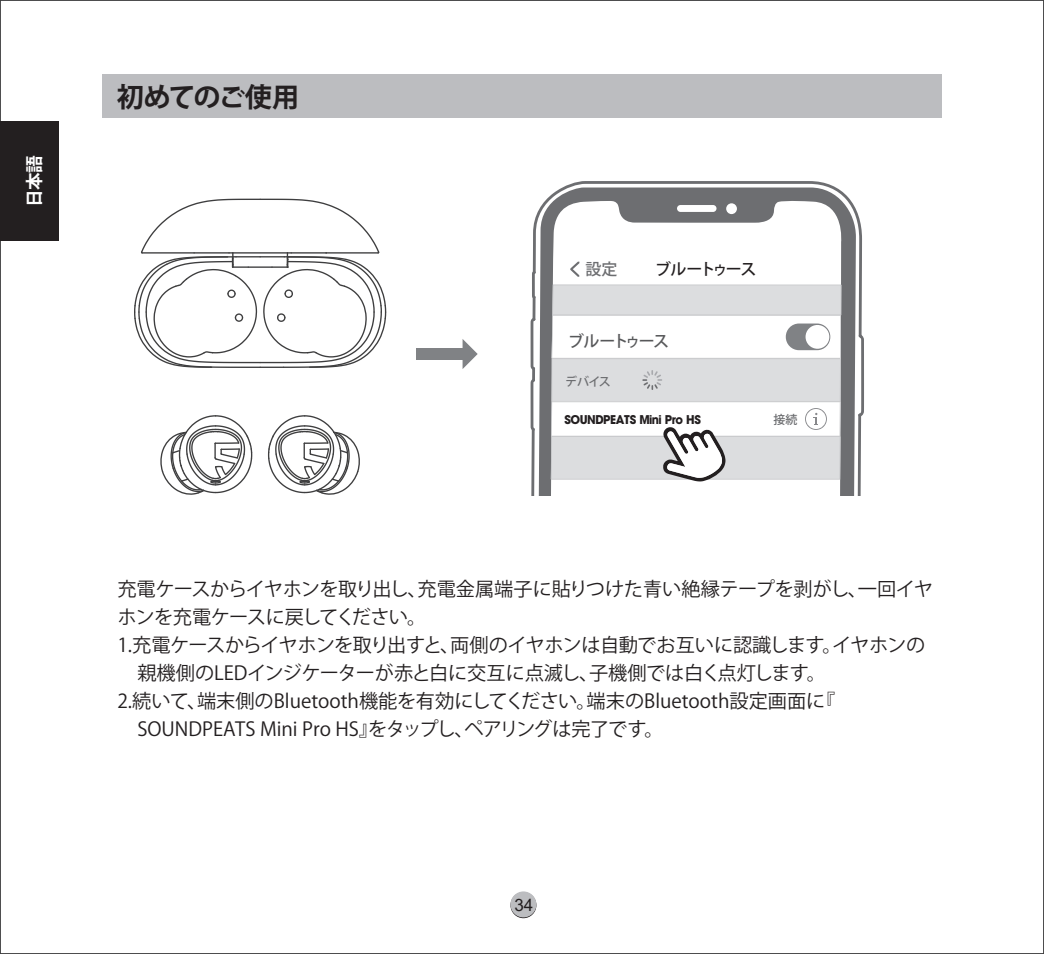
<style>
.page{position:relative;width:1044px;height:954px;background:#fff}
.page>*{position:absolute;margin:0;border:0;box-sizing:border-box;transform-origin:0 0}
.t1{font:700 27.2px "Koz Go Pr 6 N";letter-spacing:-.045em;color:#231f20}
.t2{font:19.2px "Koz Go Pr 6 N";letter-spacing:-.02em;color:#231f20}
.t3{font:19.2px "Koz Go Pr 6 N";color:#231f20}
.t4{font:19.2px "Koz Go Pr 6 N";letter-spacing:-.04em;color:#231f20}
.t5{font:700 17.6px "Koz Go Pr 6 N";color:#fff}
.t6{font:17.2px "Arial";color:#231f20}
.t7{font:500 16px "Koz Go Pr 6 N";letter-spacing:-.115em;color:#231f20}
.t8{font:500 16px "Koz Go Pr 6 N";letter-spacing:-.115em;color:#57585a}
.t9{font:500 16px "Koz Go Pr 6 N";color:#6c6d70}
.t10{font:700 12px "ITC Avant Garde Pro";letter-spacing:-.035em;color:#231f20;scale:.95 1}
.t11{font:500 12px "Koz Go Pr 6 N";letter-spacing:-.03em;color:#6c6d70}
</style>
<div class="page">
<svg style="left:510px;top:892px;width:26px;height:26px"></svg>
<div style="left:510px;top:891px;width:26px;height:26px;background:#bcbdc0;border-radius:50%"></div>
<div style="left:0;top:121px;width:58px;height:119px;background:#231f20"></div>
<div style="left:102px;top:74px;width:840px;height:44px;background:#bcbdc0"></div>
<div style="left:416px;top:348px;width:47px;height:11px;background:#808285"></div>
<svg style="left:463px;top:339px;width:15px;height:30px"></svg>
<svg style="left:533px;top:181px;width:329px;height:80px"></svg>
<svg style="left:530px;top:261px;width:334px;height:234px"></svg>
<svg style="left:160px;top:415px;width:93px;height:80px"></svg>
<svg style="left:268px;top:415px;width:92px;height:80px"></svg>
<svg style="left:134px;top:198px;width:253px;height:170px"></svg>
<p class="t5" style="left:25px;top:207px;width:54px;rotate:-90deg">日本語</p>
<h1 class="t1" style="left:117px;top:82px;width:184px">初めてのご使用</h1>
<p class="t9" style="left:586px;top:260px;width:33px">設定</p>
<p class="t7" style="left:655px;top:260px;width:103px">ブルートゥース</p>
<p class="t8" style="left:568px;top:332px;width:103px">ブルートゥース</p>
<p class="t11" style="left:565px;top:374px;width:47px">デバイス</p>
<p class="t10" style="left:564px;top:411px;width:145px">SOUNDPEATS Mini Pro HS</p>
<p class="t11" style="left:773px;top:413px;width:25px">接続</p>
<p class="t2" style="left:117px;top:577px;width:817px">充電ケースからイヤホンを取り出し、充電金属端子に貼りつけた青い絶縁テープを剥がし、一回イヤ</p>
<p class="t4" style="left:117px;top:605px;width:311px">ホンを充電ケースに戻してください。</p>
<p class="t2" style="left:117px;top:633px;width:809px">1.充電ケースからイヤホンを取り出すと、両側のイヤホンは自動でお互いに認識します。イヤホンの</p>
<p class="t2" style="left:137px;top:661px;width:690px">親機側のLEDインジケーターが赤と白に交互に点滅し、子機側では白く点灯します。</p>
<p class="t3" style="left:117px;top:689px;width:719px">2.続いて、端末側のBluetooth機能を有効にしてください。端末のBluetooth設定画面に『</p>
<p class="t3" style="left:137px;top:717px;width:528px">SOUNDPEATS Mini Pro HS』をタップし、ペアリングは完了です。</p>
<p class="t6" style="left:514px;top:892px;width:20px">34</p>
</div>
